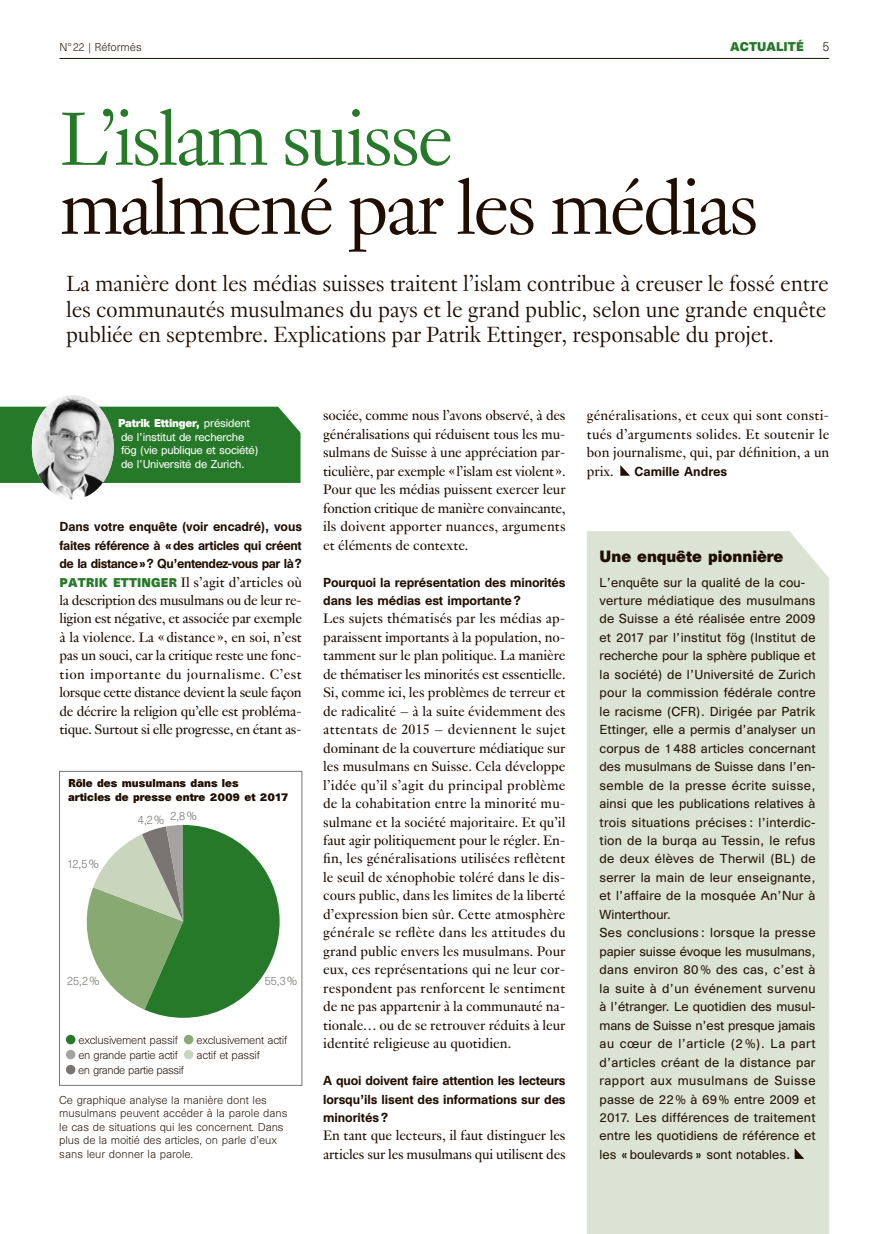
<style>
.page{position:relative;width:893px;height:1234px;background:#fff}
.page>*{position:absolute;margin:0;border:0;box-sizing:border-box;transform-origin:0 0}
.REF_Titres_indd{font:300 82.5px "Genath";letter-spacing:-.04em;color:#200e00}
.REF_Titres_indd-2{font:300 82.5px "Genath";letter-spacing:-.04em;color:#267928}
.REF_Chapeaux_indd{font:300 24px/25.5px "Genath";letter-spacing:-.01em;color:#200e00;text-align:justify}
.REF_Texte_indd{font:15px/18.5px "Genath";letter-spacing:-.005em;color:#200e00;text-align:justify}
.REF_Titre-encadre_in{font:700 15px "Unica SB";color:#200e00}
.REF_Texte-encadre_in{font:12px/18.5px "Unica SB";letter-spacing:.01em;color:#200e00}
.REF_Texte_indd-2{font:500 12px/18.5px "Unica SB";letter-spacing:-.01em;color:#200e00;text-align:justify}
.t1{font:300 12px "Unica SB";color:#200e00}
.REF_Texte_indd-3{font:700 11.7px "Unica SB";letter-spacing:.01em;color:#267928}
.REF_legendes_copyrig{font:300 11.1px "Unica SB";color:#797572}
.REF_legendes_copyrig-2{font:300 10.5px/13.5px "Unica SB";letter-spacing:-.005em;color:#200e00}
.REF_legendes_copyrig-3{font:10.5px "Unica SB";letter-spacing:-.02em;color:#fff}
.REF_legendes_copyrig-4{font:700 10.5px "Unica SB";color:#200e00}
.REF_legendes_copyrig-5{font:700 10.5px "Unica SB";letter-spacing:-.02em;color:#fff}
.REF_legendes_copyrig-6{font:300 10.5px "Unica SB";letter-spacing:-.04em;color:#200e00}
.REF_legendes_copyrig-7{font:300 10.5px "Unica SB";letter-spacing:-.03em;color:#200e00}
.s1{font-weight:400}
.s2{font-family:"Unica SB";font-weight:700;font-size:11.7px;color:#267928}
.s3{font-style:italic}
</style>
<div class="page">
<div style="left:587px;top:531px;width:242px;height:702px;background:#dbe4d4"></div>
<svg style="left:795px;top:1147px;width:9px;height:11px"></svg>
<img style="left:43px;top:395px;width:60px;height:104px">
<svg style="left:0;top:404px;width:301px;height:79px;background:#528d54"></svg>
<svg style="left:620px;top:465px;width:10px;height:10px"></svg>
<div style="left:66px;top:1034px;width:9px;height:10px;background:#267928;border-radius:50%"></div>
<div style="left:66px;top:1049px;width:9px;height:10px;background:#a5a3a1;border-radius:50%"></div>
<div style="left:66px;top:1064px;width:9px;height:10px;background:#797572;border-radius:50%"></div>
<div style="left:184px;top:1034px;width:9px;height:10px;background:#88aa72;border-radius:50%"></div>
<div style="left:184px;top:1049px;width:9px;height:10px;background:#c9d5bc;border-radius:50%"></div>
<svg style="left:86px;top:825px;width:194px;height:192px"></svg>
<div style="left:59px;top:771px;width:243px;height:314px;border:1px solid #797572"></div>
<hr style="left:60px;top:58px;width:769px;height:1px;background:#200e00">
<p class="REF_legendes_copyrig-2" style="left:60px;top:41px;width:84px">N° 22 | Réformés</p>
<p class="REF_Texte_indd-3" style="left:730px;top:39px;width:75px">ACTUALITÉ</p>
<p class="t1" style="left:823px;top:39px;width:8px">5</p>
<p class="REF_Titres_indd-2" style="left:60px;top:80px;width:396px">L’islam suisse</p>
<p class="REF_Titres_indd" style="left:60px;top:149px;width:701px">malmené par les médias</p>
<p class="REF_Chapeaux_indd" style="left:66px;top:269px;width:764px">La manière dont les médias suisses traitent l’islam contribue à creuser le fossé entre les communautés musulmanes du pays et le grand public, selon une grande enquête publiée en septembre. Explications par Patrik Ettinger, responsable du projet.</p>
<p class="REF_legendes_copyrig-5" style="left:118px;top:417px;width:134px">Patrik Ettinger, <span class="s1">président</span></p>
<p class="REF_legendes_copyrig-3" style="left:121px;top:430px;width:125px">de l’institut de recherche</p>
<p class="REF_legendes_copyrig-3" style="left:121px;top:444px;width:139px">fög (vie publique et société)</p>
<p class="REF_legendes_copyrig-3" style="left:121px;top:457px;width:125px">de l’Université de Zurich.</p>
<p class="REF_Texte_indd-2" style="left:60px;top:518px;width:244px">Dans votre enquête (voir encadré), vous faites référence à «des articles qui créent de la distance»? Qu’entendez-vous par là?</p>
<p class="REF_Texte_indd" style="left:60px;top:571px;width:244px"><span class="s2">PATRIK ETTINGER</span> Il s’agit d’articles où la description des musulmans ou de leur re&shy;ligion est négative, et associée par exemple à la violence. La «distance», en soi, n’est pas un souci, car la critique reste une fonc&shy;tion importante du journalisme. C’est lorsque cette distance devient la seule façon de décrire la religion qu’elle est probléma&shy;tique. Surtout si elle progresse, en étant as-</p>
<p class="REF_legendes_copyrig-4" style="left:68px;top:776px;width:172px">Rôle des musulmans dans les</p>
<p class="REF_legendes_copyrig-4" style="left:68px;top:790px;width:222px">articles de presse entre 2009 et 2017</p>
<p class="REF_legendes_copyrig" style="left:67px;top:857px;width:33px">12,5%</p>
<p class="REF_legendes_copyrig" style="left:138px;top:813px;width:28px">4,2%</p>
<p class="REF_legendes_copyrig" style="left:170px;top:808px;width:28px">2,8%</p>
<p class="REF_legendes_copyrig" style="left:67px;top:974px;width:34px">25,2%</p>
<p class="REF_legendes_copyrig" style="left:265px;top:974px;width:34px">55,3%</p>
<p class="REF_legendes_copyrig-2" style="left:79px;top:1033px;width:101px">exclusivement passif</p>
<p class="REF_legendes_copyrig-7" style="left:78px;top:1048px;width:101px">en grande partie actif</p>
<p class="REF_legendes_copyrig-6" style="left:78px;top:1063px;width:107px">en grande partie passif</p>
<p class="REF_legendes_copyrig-2" style="left:197px;top:1033px;width:92px">exclusivement actif</p>
<p class="REF_legendes_copyrig-2" style="left:197px;top:1048px;width:65px">actif et passif</p>
<p class="REF_legendes_copyrig-2" style="left:59px;top:1092px;width:209px">Ce graphique analyse la manière dont les</p>
<p class="REF_legendes_copyrig-2" style="left:59px;top:1106px;width:230px">musulmans peuvent accéder à la parole dans</p>
<p class="REF_legendes_copyrig-2" style="left:59px;top:1119px;width:226px">le cas de situations qui les concernent<span class="s3">.</span> Dans plus de la moitié des articles, on parle d’eux sans leur donner la parole.</p>
<p class="REF_Texte_indd" style="left:323px;top:405px;width:244px">sociée, comme nous l’avons observé, à des généralisations qui réduisent tous les mu&shy;sulmans de Suisse à une appréciation par&shy;ticulière, par exemple «l’islam est violent».<br>Pour que les médias puissent exercer leur fonction critique de manière convaincante, ils doivent apporter nuances, arguments et éléments de contexte.</p>
<p class="REF_Texte_indd-2" style="left:323px;top:573px;width:244px">Pourquoi la représentation des minorités dans les médias est importante?</p>
<p class="REF_Texte_indd" style="left:323px;top:608px;width:244px">Les sujets thématisés par les médias ap&shy;paraissent importants à la population, no&shy;tamment sur le plan politique. La manière de thématiser les minorités est essentielle.<br>Si, comme ici, les problèmes de terreur et de radicalité – à la suite évidemment des attentats de 2015 – deviennent le sujet dominant de la couverture médiatique sur les musulmans en Suisse. Cela développe l’idée qu’il s’agit du principal problème de la cohabitation entre la minorité mu&shy;sulmane et la société majoritaire. Et qu’il faut agir politiquement pour le régler. En&shy;fin, les généralisations utilisées reflètent le seuil de xénophobie toléré dans le dis&shy;cours public, dans les limites de la liberté d’expression bien sûr. Cette atmosphère générale se reflète dans les attitudes du grand public envers les musulmans. Pour eux, ces représentations qui ne leur cor&shy;respondent pas renforcent le sentiment de ne pas appartenir à la communauté na&shy;tionale… ou de se retrouver réduits à leur identité religieuse au quotidien.</p>
<p class="REF_Texte_indd-2" style="left:323px;top:1071px;width:244px">A quoi doivent faire attention les lecteurs lorsqu’ils lisent des informations sur des minorités?</p>
<p class="REF_Texte_indd" style="left:323px;top:1125px;width:244px">En tant que lecteurs, il faut distinguer les articles sur les musulmans qui utilisent des</p>
<p class="REF_Texte_indd" style="left:587px;top:405px;width:244px">généralisations, et ceux qui sont consti&shy;tués d’arguments solides. Et soutenir le bon journalisme, qui, par définition, a un prix.</p>
<p class="REF_Texte_indd-2" style="left:635px;top:463px;width:94px">Camille Andres</p>
<p class="REF_Titre-encadre_in" style="left:600px;top:547px;width:185px">Une enquête pionnière</p>
<p class="REF_Texte-encadre_in" style="left:600px;top:573px;width:218px">L’enquête sur la qualité de la cou&shy;verture médiatique des musulmans de Suisse a été réalisée entre 2009 et 2017 par l’institut fög (Institut de recherche pour la sphère publique et la société) de l’Université de Zurich pour la commission fédérale contre le racisme (CFR). Dirigée par Patrik Ettinger, elle a permis d’analyser un corpus de 1 488 articles concernant des musulmans de Suisse dans l’en&shy;semble de la presse écrite suisse, ainsi que les publications relatives à trois situations précises : l’interdic&shy;tion de la burqa au Tessin, le refus de deux élèves de Therwil (BL) de serrer la main de leur enseignante, et l’affaire de la mosquée An’Nur à Winterthour.</p>
<p class="REF_Texte-encadre_in" style="left:600px;top:923px;width:218px;text-align:justify">Ses conclusions : lorsque la presse papier suisse évoque les musulmans, dans environ 80 % des cas, c’est à la suite à d’un événement survenu à l’étranger. Le quotidien des musul&shy;mans de Suisse n’est presque jamais au cœur de l’article (2 %). La part d’articles créant de la distance par rapport aux musulmans de Suisse passe de 22 % à 69 % entre 2009 et 2017. Les différences de traitement entre les quotidiens de référence et les « boulevards » sont notables.</p>
</div>
